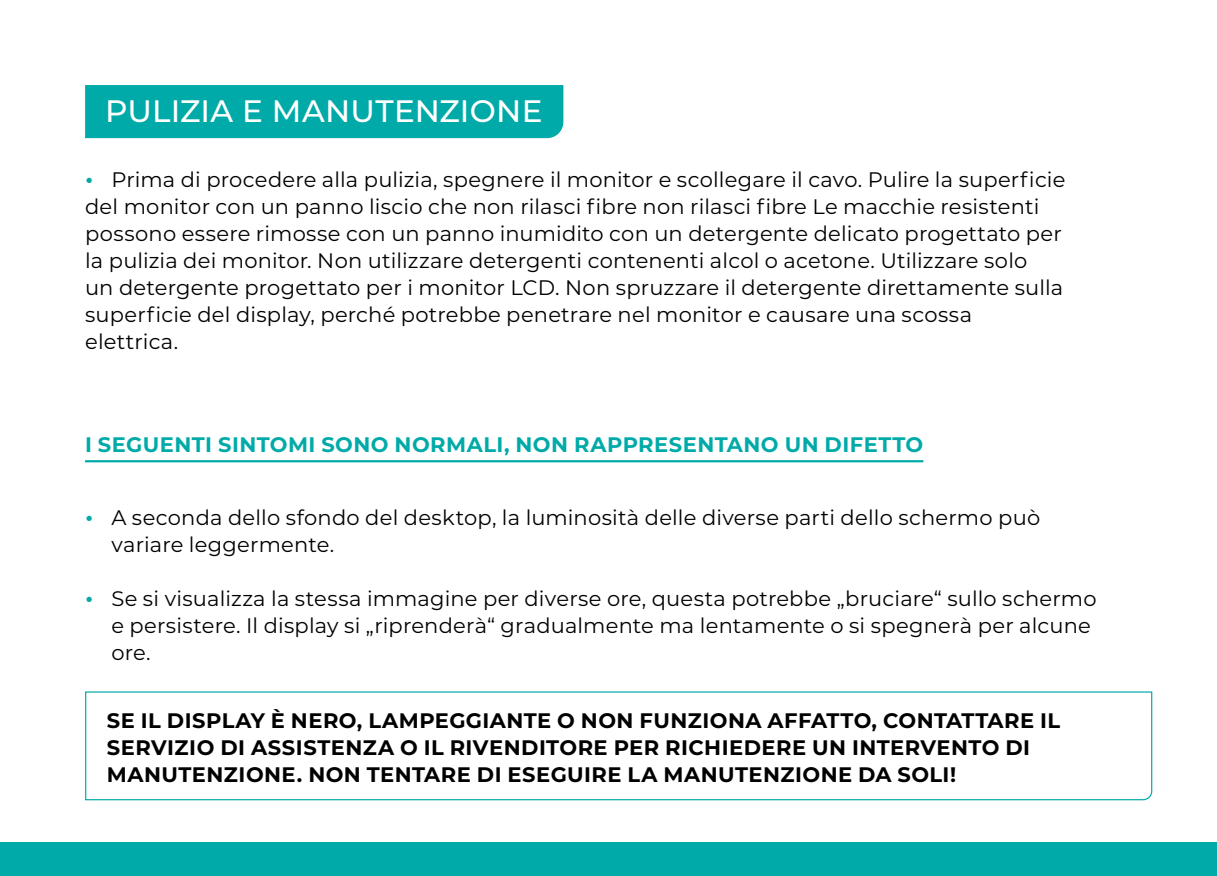
<style>
.page{position:relative;width:1217px;height:876px;background:#fff}
.page>*{position:absolute;margin:0;border:0;box-sizing:border-box;transform-origin:0 0}
.t1{font:500 30.9px "Montserrat";letter-spacing:.005em;color:#fff}
.t2{font:21px/27px "Montserrat";letter-spacing:.01em;color:#000}
.t3{font:700 21px/27px "Montserrat";letter-spacing:.02em;color:#000}
.t4{font:700 21px "Montserrat";letter-spacing:.02em;color:#00aaa8}
.s1{color:#00aaa8}
</style>
<div class="page">
<div style="left:0;top:842px;width:1216px;height:34px;background:#00aaa8"></div>
<div style="left:85px;top:85px;width:478px;height:53px;background:#00aaa8"></div>
<hr style="left:85px;top:460px;width:838px;height:2px;background:#00aaa8">
<svg style="left:85px;top:691px;width:1067px;height:110px"></svg>
<h1 class="t1" style="left:105px;top:90px;width:438px">PULIZIA E MANUTENZIONE</h1>
<p class="t2" style="left:85px;top:165px;width:981px"><span class="s1">•</span> Prima di procedere alla pulizia, spegnere il monitor e scollegare il cavo. Pulire la superficie del monitor con un panno liscio che non rilasci fibre non rilasci fibre Le macchie resistenti possono essere rimosse con un panno inumidito con un detergente delicato progettato per la pulizia dei monitor. Non utilizzare detergenti contenenti alcol o acetone. Utilizzare solo<br>un detergente progettato per i monitor LCD. Non spruzzare il detergente direttamente sulla superficie del display, perché potrebbe penetrare nel monitor e causare una scossa elettrica.</p>
<p class="t4" style="left:85px;top:429px;width:839px">I SEGUENTI SINTOMI SONO NORMALI, NON RAPPRESENTANO UN DIFETTO</p>
<p class="t2" style="left:111px;top:503px;width:930px;text-indent:-26px"><span class="s1">•</span> A seconda dello sfondo del desktop, la luminosità delle diverse parti dello schermo può variare leggermente.</p>
<p class="t2" style="left:111px;top:584px;width:986px;text-indent:-26px"><span class="s1">•</span> Se si visualizza la stessa immagine per diverse ore, questa potrebbe „bruciare“ sullo schermo e persistere. Il display si „riprenderà“ gradualmente ma lentamente o si spegnerà per alcune ore.</p>
<p class="t3" style="left:107px;top:706px;width:954px">SE IL DISPLAY È NERO, LAMPEGGIANTE O NON FUNZIONA AFFATTO, CONTATTARE IL<br>SERVIZIO DI ASSISTENZA O IL RIVENDITORE PER RICHIEDERE UN INTERVENTO DI<br>MANUTENZIONE. NON TENTARE DI ESEGUIRE LA MANUTENZIONE DA SOLI!</p>
</div>
